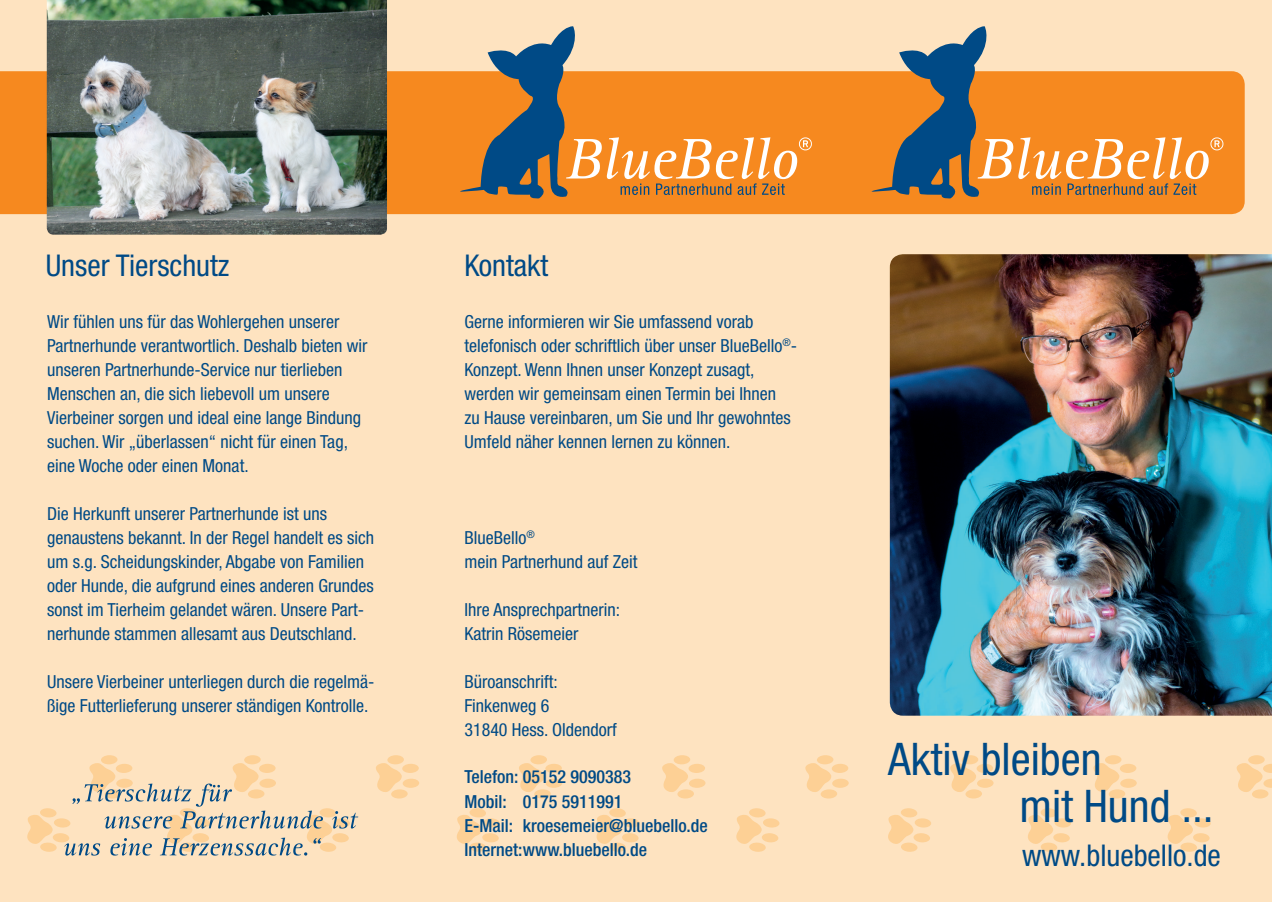
<style>
.page{position:relative;width:1272px;height:902px;background:#fff}
.page>*{position:absolute;margin:0;border:0;box-sizing:border-box;transform-origin:0 0}
.t1{font:condensed 45px/46.5px "Helvetica Neue LT Std";color:#004a86}
.t2{font:condensed 30px "Helvetica Neue LT Std";color:#004a86}
.t3{font:condensed 18px/24px "Helvetica Neue LT Std";color:#004a86}
.t4{font:500 condensed 18px/24.5px "Helvetica Neue LT Std";color:#004a86}
</style>
<div class="page">
<div style="left:0;top:0;width:1271px;height:901px;background:#fee3c0"></div>
<div style="left:101px;top:755px;width:17px;height:9px;background:#fdd095;border-radius:50%"></div>
<svg style="left:40px;top:807px;width:17px;height:10px"></svg>
<div style="left:54px;top:818px;width:17px;height:9px;background:#fdd095;border-radius:50%"></div>
<div style="left:53px;top:832px;width:16px;height:10px;background:#fdd095;border-radius:50%"></div>
<div style="left:40px;top:842px;width:17px;height:10px;background:#fdd095;border-radius:50%"></div>
<svg style="left:27px;top:813px;width:26px;height:32px"></svg>
<div style="left:244px;top:755px;width:17px;height:9px;background:#fdd095;border-radius:50%"></div>
<div style="left:387px;top:755px;width:17px;height:9px;background:#fdd095;border-radius:50%"></div>
<div style="left:402px;top:763px;width:17px;height:10px;background:#fdd095;border-radius:50%"></div>
<div style="left:402px;top:778px;width:17px;height:9px;background:#fdd095;border-radius:50%"></div>
<div style="left:391px;top:789px;width:17px;height:9px;background:#fdd095;border-radius:50%"></div>
<svg style="left:376px;top:763px;width:26px;height:30px"></svg>
<div style="left:530px;top:755px;width:17px;height:9px;background:#fdd095;border-radius:50%"></div>
<div style="left:545px;top:763px;width:17px;height:10px;background:#fdd095;border-radius:50%"></div>
<div style="left:545px;top:778px;width:17px;height:9px;background:#fdd095;border-radius:50%"></div>
<div style="left:534px;top:789px;width:17px;height:9px;background:#fdd095;border-radius:50%"></div>
<svg style="left:519px;top:763px;width:26px;height:30px"></svg>
<svg style="left:609px;top:807px;width:17px;height:10px"></svg>
<div style="left:623px;top:818px;width:17px;height:9px;background:#fdd095;border-radius:50%"></div>
<div style="left:622px;top:832px;width:16px;height:10px;background:#fdd095;border-radius:50%"></div>
<div style="left:609px;top:842px;width:17px;height:10px;background:#fdd095;border-radius:50%"></div>
<svg style="left:596px;top:813px;width:26px;height:32px"></svg>
<svg style="left:469px;top:807px;width:17px;height:10px"></svg>
<div style="left:483px;top:818px;width:17px;height:9px;background:#fdd095;border-radius:50%"></div>
<div style="left:482px;top:832px;width:17px;height:10px;background:#fdd095;border-radius:50%"></div>
<div style="left:469px;top:842px;width:17px;height:10px;background:#fdd095;border-radius:50%"></div>
<svg style="left:457px;top:813px;width:25px;height:32px"></svg>
<svg style="left:749px;top:807px;width:16px;height:10px"></svg>
<div style="left:762px;top:818px;width:17px;height:9px;background:#fdd095;border-radius:50%"></div>
<div style="left:761px;top:832px;width:17px;height:10px;background:#fdd095;border-radius:50%"></div>
<div style="left:749px;top:842px;width:17px;height:10px;background:#fdd095;border-radius:50%"></div>
<svg style="left:736px;top:813px;width:25px;height:32px"></svg>
<div style="left:673px;top:755px;width:17px;height:9px;background:#fdd095;border-radius:50%"></div>
<div style="left:688px;top:763px;width:17px;height:10px;background:#fdd095;border-radius:50%"></div>
<div style="left:689px;top:778px;width:16px;height:9px;background:#fdd095;border-radius:50%"></div>
<div style="left:677px;top:789px;width:17px;height:9px;background:#fdd095;border-radius:50%"></div>
<svg style="left:662px;top:761px;width:26px;height:32px"></svg>
<div style="left:816px;top:755px;width:17px;height:9px;background:#fdd095;border-radius:50%"></div>
<div style="left:831px;top:763px;width:17px;height:10px;background:#fdd095;border-radius:50%"></div>
<div style="left:832px;top:778px;width:16px;height:9px;background:#fdd095;border-radius:50%"></div>
<div style="left:820px;top:789px;width:17px;height:9px;background:#fdd095;border-radius:50%"></div>
<svg style="left:805px;top:761px;width:26px;height:32px"></svg>
<div style="left:961px;top:755px;width:17px;height:9px;background:#fdd095;border-radius:50%"></div>
<div style="left:976px;top:763px;width:17px;height:10px;background:#fdd095;border-radius:50%"></div>
<div style="left:976px;top:778px;width:17px;height:9px;background:#fdd095;border-radius:50%"></div>
<div style="left:965px;top:789px;width:17px;height:9px;background:#fdd095;border-radius:50%"></div>
<svg style="left:950px;top:761px;width:26px;height:32px"></svg>
<svg style="left:1040px;top:807px;width:17px;height:10px"></svg>
<div style="left:1054px;top:818px;width:17px;height:9px;background:#fdd095;border-radius:50%"></div>
<div style="left:1053px;top:832px;width:16px;height:10px;background:#fdd095;border-radius:50%"></div>
<div style="left:1040px;top:842px;width:17px;height:10px;background:#fdd095;border-radius:50%"></div>
<svg style="left:1028px;top:813px;width:25px;height:32px"></svg>
<svg style="left:900px;top:807px;width:17px;height:10px"></svg>
<div style="left:914px;top:818px;width:17px;height:9px;background:#fdd095;border-radius:50%"></div>
<svg style="left:913px;top:832px;width:17px;height:10px"></svg>
<div style="left:900px;top:842px;width:17px;height:10px;background:#fdd095;border-radius:50%"></div>
<svg style="left:888px;top:813px;width:25px;height:32px"></svg>
<svg style="left:1180px;top:807px;width:16px;height:10px"></svg>
<div style="left:1193px;top:818px;width:17px;height:9px;background:#fdd095;border-radius:50%"></div>
<svg style="left:1192px;top:832px;width:17px;height:10px"></svg>
<div style="left:1180px;top:842px;width:17px;height:10px;background:#fdd095;border-radius:50%"></div>
<svg style="left:1167px;top:813px;width:25px;height:32px"></svg>
<div style="left:1104px;top:755px;width:17px;height:9px;background:#fdd095;border-radius:50%"></div>
<div style="left:1119px;top:763px;width:17px;height:10px;background:#fdd095;border-radius:50%"></div>
<div style="left:1120px;top:778px;width:16px;height:9px;background:#fdd095;border-radius:50%"></div>
<div style="left:1108px;top:789px;width:17px;height:9px;background:#fdd095;border-radius:50%"></div>
<svg style="left:1093px;top:761px;width:26px;height:32px"></svg>
<div style="left:1247px;top:755px;width:17px;height:9px;background:#fdd095;border-radius:50%"></div>
<div style="left:1251px;top:789px;width:17px;height:9px;background:#fdd095;border-radius:50%"></div>
<svg style="left:1236px;top:761px;width:35px;height:32px"></svg>
<div style="left:0;top:71px;width:1244px;height:143px;background:#f6891f"></div>
<img style="left:889px;top:254px;width:382px;height:461px">
<svg style="left:844px;top:26px;width:379px;height:174px"></svg>
<svg style="left:432px;top:26px;width:169px;height:174px"></svg>
<svg style="left:607px;top:137px;width:205px;height:58px;background:#ec9c4e"></svg>
<svg style="left:64px;top:761px;width:294px;height:94px"></svg>
<img style="left:47px;top:0;width:340px;height:235px">
<h2 class="t2" style="left:46px;top:248px;width:185px">Unser Tierschutz</h2>
<p class="t3" style="left:47px;top:309px;width:322px">Wir fühlen uns für das Wohlergehen unserer Partnerhunde verantwortlich. Deshalb bieten wir unseren Partnerhunde-Service nur tierlieben Menschen an, die sich liebevoll um unsere Vierbeiner sorgen und ideal eine lange Bindung suchen. Wir „überlassen“ nicht für einen Tag, eine Woche oder einen Monat.</p>
<p class="t3" style="left:47px;top:501px;width:328px">Die Herkunft unserer Partnerhunde ist uns genaustens bekannt. In der Regel handelt es sich um s.g. Scheidungskinder, Abgabe von Familien oder Hunde, die aufgrund eines anderen Grundes sonst im Tierheim gelandet wären. Unsere Part&shy;nerhunde stammen allesamt aus Deutschland.</p>
<p class="t3" style="left:47px;top:669px;width:328px">Unsere Vierbeiner unterliegen durch die regelmä&shy;ßige Futterlieferung unserer ständigen Kontrolle.</p>
<h2 class="t2" style="left:464px;top:248px;width:85px">Kontakt</h2>
<p class="t3" style="left:464px;top:309px;width:334px">Gerne informieren wir Sie umfassend vorab telefonisch oder schriftlich über unser BlueBello<sup>®</sup>- Konzept. Wenn Ihnen unser Konzept zusagt, werden wir gemeinsam einen Termin bei Ihnen<br>zu Hause vereinbaren, um Sie und Ihr gewohntes Umfeld näher kennen lernen zu können.</p>
<p class="t3" style="left:464px;top:525px;width:174px">BlueBello<sup>®<br></sup>mein Partnerhund auf Zeit</p>
<p class="t3" style="left:464px;top:597px;width:157px">Ihre Ansprechpartnerin:<br>Katrin Rösemeier</p>
<p class="t3" style="left:464px;top:669px;width:154px">Büroanschrift:<br>Finkenweg 6<br>31840 Hess. Oldendorf</p>
<p class="t4" style="left:464px;top:763px;width:245px">Telefon: 05152 9090383<br>Mobil: 0175 5911991<br>E-Mail: kroesemeier@bluebello.de<br>Internet: www.bluebello.de</p>
<h1 class="t1" style="left:1019px;top:735px;width:195px;text-indent:-131px">Aktiv bleiben<br>mit Hund ...</h1>
<h2 class="t2" style="left:1022px;top:837px;width:200px">www.bluebello.de</h2>
</div>
